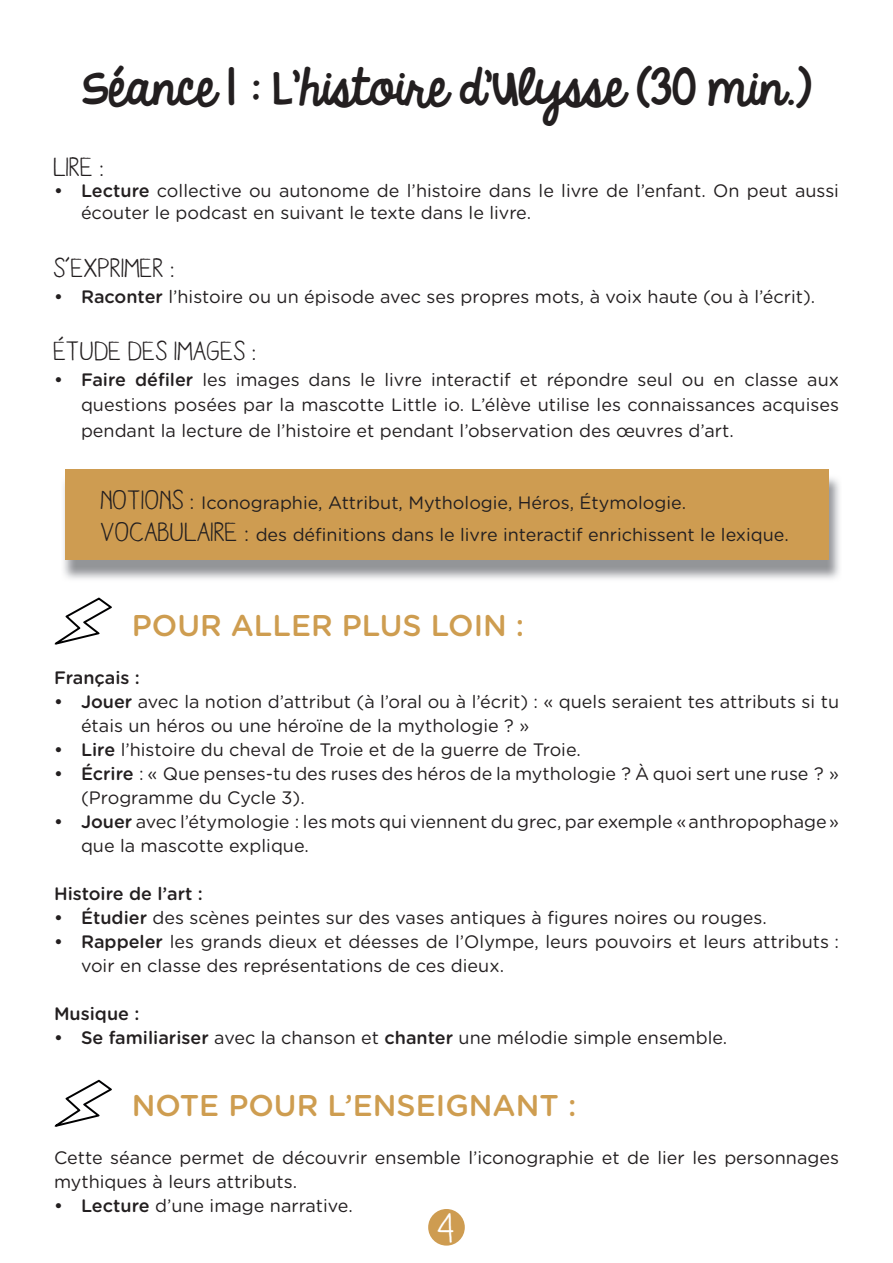
<style>
.page{position:relative;width:893px;height:1263px;background:#fff}
.page>*{position:absolute;margin:0;border:0;box-sizing:border-box;transform-origin:0 0}
.t1{font:45px "KG Always A Good Time";color:#231f20}
.t2{font:42px "Aracne";color:#fff}
.t3{font:500 30px "Gotham Rounded";color:#ce9d50}
.t4{font:27px "Aracne";color:#231f20}
.t5{font:18px/24px "Gotham Rounded";color:#231f20}
.t6{font:500 18px "Gotham Rounded";color:#231f20}
.s1{font-family:"KG Shadowofthe Day"}
.s2{font-weight:500}
.s3{font-family:"Aracne";font-size:27px}
</style>
<div class="page">
<div style="left:428px;top:1209px;width:37px;height:36px;background:#ce9c51;border-radius:50%"></div>
<img style="left:63px;top:475px;width:777px;height:104px">
<div style="left:65px;top:469px;width:763px;height:91px;background:#ce9c51"></div>
<svg style="left:54px;top:597px;width:58px;height:48px"></svg>
<svg style="left:54px;top:1080px;width:58px;height:47px"></svg>
<h1 class="t1" style="left:81px;top:54px;width:732px"><span class="s1">S</span>éance 1 : <span class="s1">L</span>’histoire d’<span class="s1">U</span>lysse (30 min.)</h1>
<h3 class="t4" style="left:54px;top:151px;width:52px">LIRE :</h3>
<p class="t5" style="left:81px;top:179px;width:759px;line-height:21.6px;text-indent:-27px"><span class="s2">• Lecture</span> collective ou autonome de l’histoire dans le livre de l’enfant. On peut aussi écouter le podcast en suivant le texte dans le livre.</p>
<h3 class="t4" style="left:54px;top:252px;width:122px">S’EXPRIMER :</h3>
<p class="t5" style="left:54px;top:283px;width:763px"><span class="s2">• Raconter</span> l’histoire ou un épisode avec ses propres mots, à voix haute (ou à l’écrit).</p>
<h3 class="t4" style="left:54px;top:336px;width:204px">ÉTUDE DES IMAGES :</h3>
<p class="t5" style="left:81px;top:366px;width:759px;line-height:25.5px;text-align:justify;text-indent:-27px"><span class="s2">• Faire défiler</span> les images dans le livre interactif et répondre seul ou en classe aux questions posées par la mascotte Little io. L’élève utilise les connaissances acquises pendant la lecture de l’histoire et pendant l’observation des œuvres d’art.</p>
<p class="t5" style="left:101px;top:485px;width:689px;line-height:32.4px"><span class="s3">NOTIONS :</span> Iconographie, Attribut, Mythologie, Héros, Étymologie.<br><span class="s3">VOCABULAIRE :</span> des définitions dans le livre interactif enrichissent le lexique.</p>
<h3 class="t3" style="left:132px;top:604px;width:394px">POUR ALLER PLUS LOIN :</h3>
<p class="t6" style="left:54px;top:665px;width:87px">Français :</p>
<p class="t5" style="left:81px;top:689px;width:760px;text-indent:-27px"><span class="s2">• Jouer</span> avec la notion d’attribut (à l’oral ou à l’écrit) : « quels seraient tes attributs si tu étais un héros ou une héroïne de la mythologie ? »</p>
<p class="t5" style="left:54px;top:737px;width:528px"><span class="s2">• Lire</span> l’histoire du cheval de Troie et de la guerre de Troie.</p>
<p class="t5" style="left:81px;top:761px;width:759px;text-indent:-27px"><span class="s2">• Écrire</span> : « Que penses-tu des ruses des héros de la mythologie ? À quoi sert une ruse ? » (Programme du Cycle 3).</p>
<p class="t5" style="left:81px;top:809px;width:759px;text-indent:-27px"><span class="s2">• Jouer</span> avec l’étymologie : les mots qui viennent du grec, par exemple « anthropophage » que la mascotte explique.</p>
<p class="t6" style="left:54px;top:881px;width:150px">Histoire de l’art :</p>
<p class="t5" style="left:54px;top:905px;width:714px"><span class="s2">• Étudier</span> des scènes peintes sur des vases antiques à figures noires ou rouges.</p>
<p class="t5" style="left:81px;top:929px;width:759px;text-indent:-27px"><span class="s2">• Rappeler</span> les grands dieux et déesses de l’Olympe, leurs pouvoirs et leurs attributs : voir en classe des représentations de ces dieux.</p>
<p class="t6" style="left:54px;top:1001px;width:87px">Musique :</p>
<p class="t5" style="left:54px;top:1025px;width:675px"><span class="s2">• Se familiariser</span> avec la chanson et <span class="s2">chanter</span> une mélodie simple ensemble.</p>
<h3 class="t3" style="left:132px;top:1084px;width:446px">NOTE POUR L’ENSEIGNANT :</h3>
<p class="t5" style="left:54px;top:1145px;width:786px">Cette séance permet de découvrir ensemble l’iconographie et de lier les personnages mythiques à leurs attributs.</p>
<p class="t5" style="left:54px;top:1193px;width:300px"><span class="s2">• Lecture</span> d’une image narrative.</p>
<h2 class="t2" style="left:438px;top:1203px;width:19px">4</h2>
</div>
